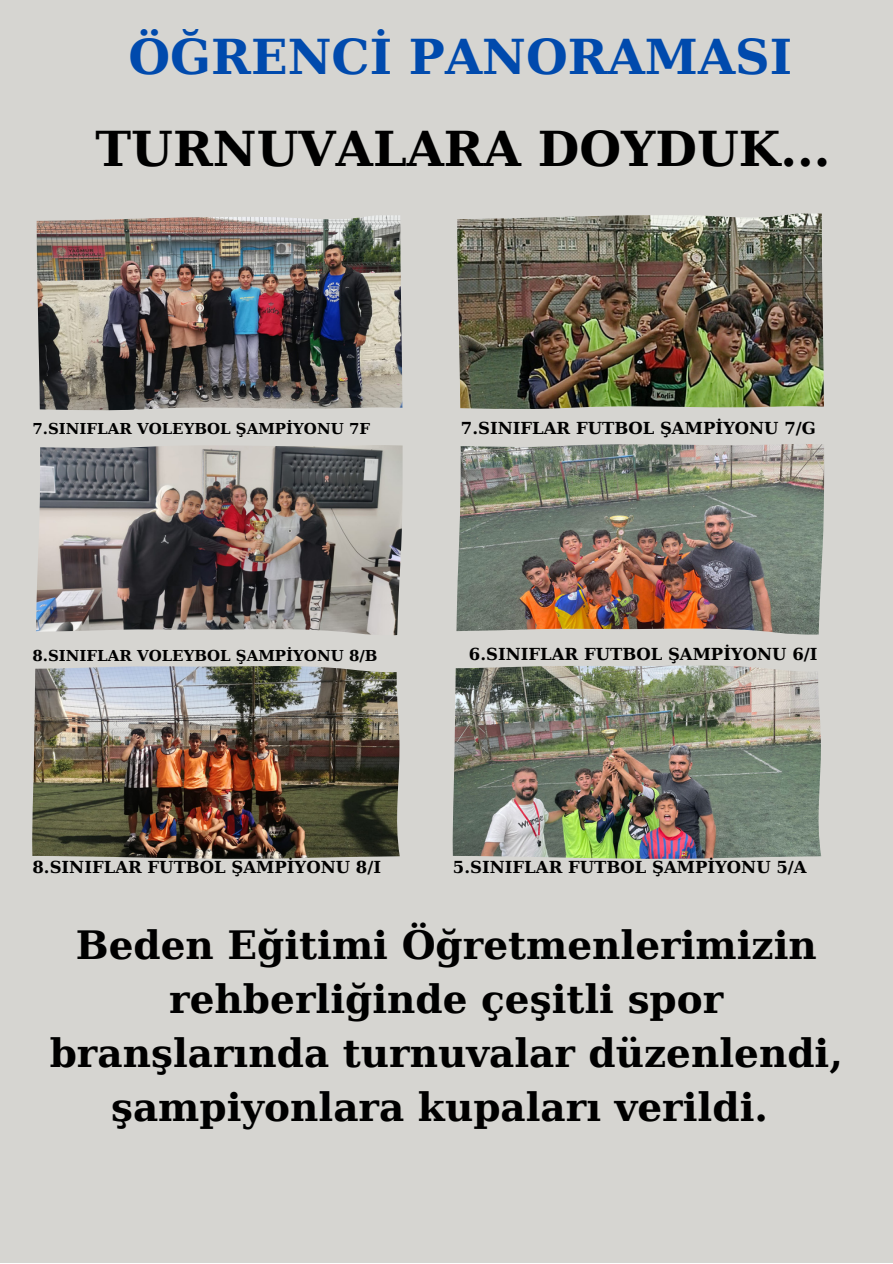
<style>
.page{position:relative;width:893px;height:1264px;background:#fff}
.page>*{position:absolute;margin:0;border:0;box-sizing:border-box;transform-origin:0 0}
.t1{font:700 48px "DejaVu Serif";color:#000}
.t2{font:700 48px "DejaVu Serif";color:#004aad}
.t3{font:700 39px/54px "DejaVu Serif";color:#000;text-align:center}
.t4{font:700 16.5px "DejaVu Serif";color:#000}
.t5{font:700 15px "DejaVu Serif";color:#000}
</style>
<div class="page">
<div style="left:0;top:0;width:892px;height:1262px;background:#d6d5d1"></div>
<img style="left:37px;top:215px;width:365px;height:195px">
<img style="left:36px;top:445px;width:366px;height:190px">
<img style="left:32px;top:666px;width:368px;height:193px">
<img style="left:457px;top:213px;width:366px;height:196px">
<img style="left:456px;top:444px;width:368px;height:190px">
<img style="left:453px;top:665px;width:368px;height:193px">
<p class="t2" style="left:128px;top:29px;width:665px">ÖĞRENCİ PANORAMASI</p>
<p class="t1" style="left:95px;top:121px;width:736px">TURNUVALARA DOYDUK...</p>
<p class="t5" style="left:32px;top:420px;width:339px">7.SINIFLAR VOLEYBOL ŞAMPİYONU 7F</p>
<p class="t4" style="left:461px;top:419px;width:356px">7.SINIFLAR FUTBOL ŞAMPİYONU 7/G</p>
<p class="t5" style="left:32px;top:646px;width:346px">8.SINIFLAR VOLEYBOL ŞAMPİYONU 8/B</p>
<p class="t4" style="left:469px;top:644px;width:350px">6.SINIFLAR FUTBOL ŞAMPİYONU 6/I</p>
<p class="t4" style="left:32px;top:857px;width:350px">8.SINIFLAR FUTBOL ŞAMPİYONU 8/I</p>
<p class="t4" style="left:453px;top:857px;width:355px">5.SINIFLAR FUTBOL ŞAMPİYONU 5/A</p>
<p class="t3" style="left:50px;top:918px;width:794px">Beden Eğitimi Öğretmenlerimizin rehberliğinde çeşitli spor branşlarında turnuvalar düzenlendi, şampiyonlara kupaları verildi.</p>
</div>
